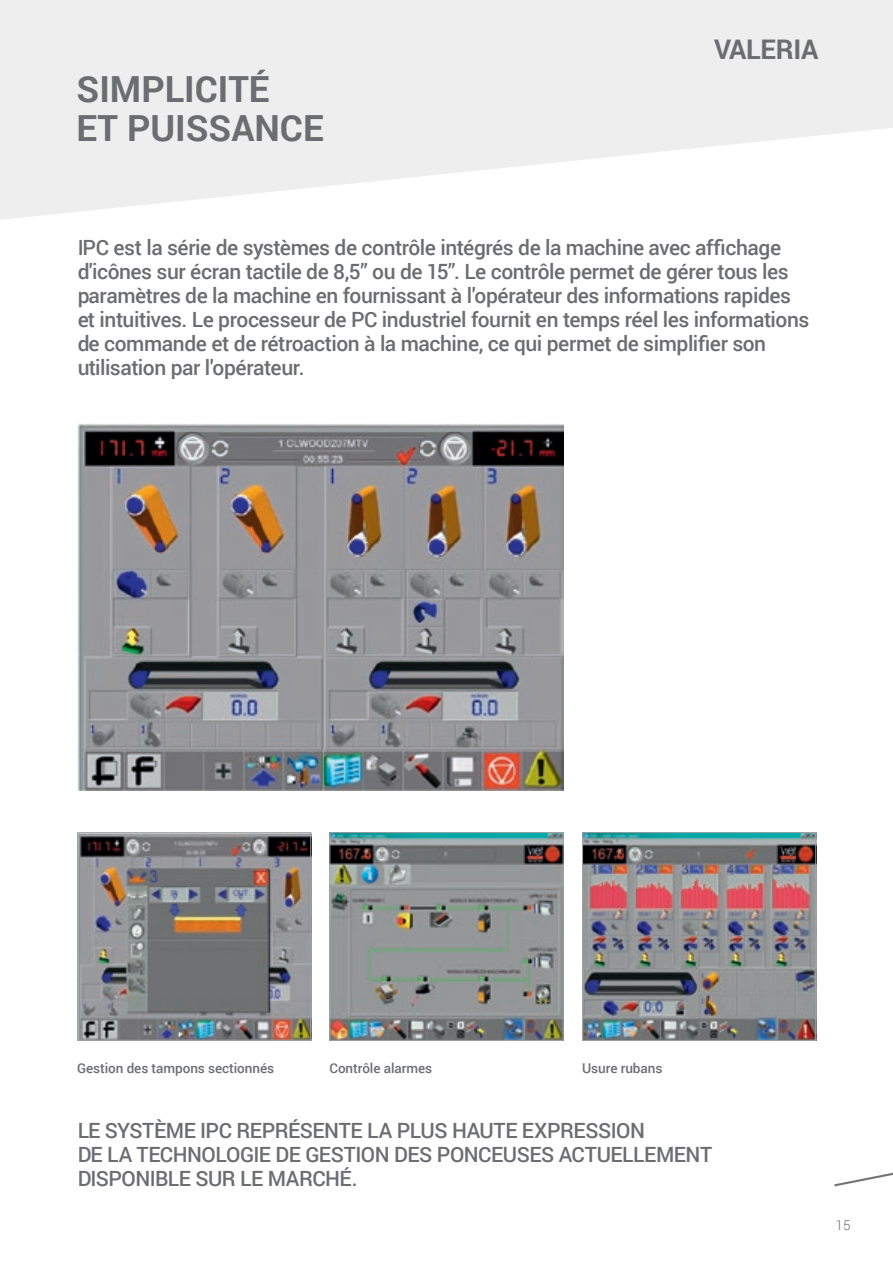
<style>
.page{position:relative;width:893px;height:1263px;background:#fff}
.page>*{position:absolute;margin:0;border:0;box-sizing:border-box;transform-origin:0 0}
.t1{font:700 36px/39px "Roboto";color:#6c6d70}
.t2{font:700 27px "Roboto";letter-spacing:-.01em;color:#6c6d70}
.t3{font:500 21px/24px "Roboto";letter-spacing:-.02em;color:#6c6d70}
.t4{font:500 13.5px "Roboto";letter-spacing:-.005em;color:#6c6d70}
.t5{font:300 13.5px "Roboto";color:#6c6d70}
</style>
<div class="page">
<svg style="left:0;top:0;width:893px;height:220px;fill:#eeeeef"></svg>
<svg style="left:834px;top:1172px;width:59px;height:14px"></svg>
<img style="left:79px;top:834px;width:230px;height:205px">
<div style="left:77px;top:832px;width:234px;height:209px;border:1px solid #9fa1a3"></div>
<img style="left:331px;top:834px;width:230px;height:205px">
<div style="left:329px;top:832px;width:234px;height:209px;border:1px solid #9fa1a3"></div>
<img style="left:584px;top:834px;width:230px;height:205px">
<div style="left:582px;top:832px;width:234px;height:209px;border:1px solid #9fa1a3"></div>
<img style="left:77px;top:424px;width:487px;height:366px">
<p class="t1" style="left:77px;top:68px;width:249px">SIMPLICITÉ<br>ET PUISSANCE</p>
<p class="t2" style="left:714px;top:30px;width:106px">VALERIA</p>
<p class="t3" style="left:77px;top:234px;width:734px">IPC est la série de systèmes de contrôle intégrés de la machine avec affichage d'icônes sur écran tactile de 8,5” ou de 15”. Le contrôle permet de gérer tous les paramètres de la machine en fournissant à l'opérateur des informations rapides et intuitives. Le processeur de PC industriel fournit en temps réel les informations de commande et de rétroaction à la machine, ce qui permet de simplifier son utilisation par l'opérateur.</p>
<p class="t4" style="left:77px;top:1058px;width:198px">Gestion des tampons sectionnés</p>
<p class="t4" style="left:329px;top:1058px;width:104px">Contrôle alarmes</p>
<p class="t4" style="left:582px;top:1058px;width:82px">Usure rubans</p>
<p class="t3" style="left:77px;top:1118px;width:637px">LE SYSTÈME IPC REPRÉSENTE LA PLUS HAUTE EXPRESSION<br>DE LA TECHNOLOGIE DE GESTION DES PONCEUSES ACTUELLEMENT<br>DISPONIBLE SUR LE MARCHÉ.</p>
<p class="t5" style="left:836px;top:1215px;width:16px">15</p>
</div>
